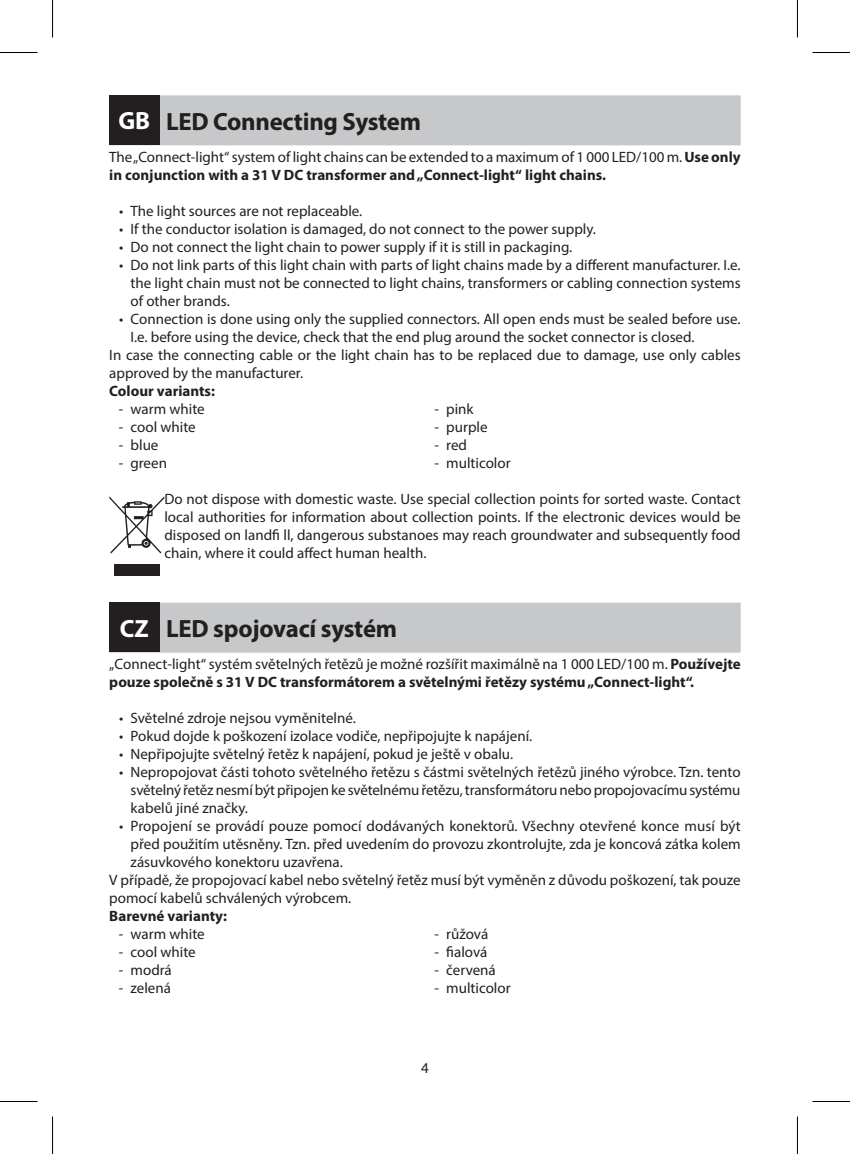
<style>
.page{position:relative;width:850px;height:1154px;background:#fff}
.page>*{position:absolute;margin:0;border:0;box-sizing:border-box;transform-origin:0 0}
.t1{font:700 25px "Myriad Pro";letter-spacing:-.01em;color:#231f20}
.t2{font:15px/18px "Myriad Pro";color:#231f20;text-align:justify}
.t3{font:700 15px/18px "Myriad Pro";color:#231f20}
.s1{color:#fff}
.s2{font-weight:700}
.s3{font-weight:400}
</style>
<div class="page">
<div style="left:109px;top:95px;width:631px;height:50px;background:#c7c8ca"></div>
<div style="left:109px;top:95px;width:50px;height:50px;background:#231f20"></div>
<div style="left:109px;top:603px;width:631px;height:50px;background:#c7c8ca"></div>
<svg style="left:109px;top:496px;width:55px;height:57px"></svg>
<div style="left:114px;top:565px;width:45px;height:11px;background:#231f20"></div>
<div style="left:109px;top:602px;width:50px;height:50px;background:#231f20"></div>
<hr style="left:0;top:52px;width:38px;height:1px;background:#000">
<hr style="left:812px;top:52px;width:37px;height:1px;background:#000">
<hr style="left:0;top:1101px;width:38px;height:1px;background:#000">
<hr style="left:812px;top:1101px;width:37px;height:1px;background:#000">
<hr style="left:52px;top:0;width:1px;height:38px;background:#000">
<hr style="left:52px;top:1116px;width:1px;height:38px;background:#000">
<hr style="left:796px;top:0;width:1px;height:38px;background:#000">
<hr style="left:796px;top:1116px;width:1px;height:38px;background:#000">
<h1 class="t1" style="left:118px;top:105px;width:304px"><span class="s1">GB</span> LED Connecting System</h1>
<p class="t2" style="left:109px;top:148px;width:632px">The „Connect-light“ system of light chains can be extended to a maximum of 1 000 LED/100 m. <span class="s2">Use only in conjunction with a 31 V DC transformer and „Connect-light“ light chains.</span></p>
<p class="t2" style="left:119px;top:202px;width:244px">• The light sources are not replaceable.</p>
<p class="t2" style="left:119px;top:220px;width:478px">• If the conductor isolation is damaged, do not connect to the power supply.</p>
<p class="t2" style="left:119px;top:238px;width:454px">• Do not connect the light chain to power supply if it is still in packaging.</p>
<p class="t2" style="left:130px;top:256px;width:611px;text-indent:-11px">• Do not link parts of this light chain with parts of light chains made by a different manufacturer. I.e. the light chain must not be connected to light chains, transformers or cabling connection systems of other brands.</p>
<p class="t2" style="left:119px;top:310px;width:622px">• Connection is done using only the supplied connectors. All open ends must be sealed before use.</p>
<p class="t2" style="left:130px;top:328px;width:565px">I.e. before using the device, check that the end plug around the socket connector is closed.</p>
<p class="t2" style="left:109px;top:346px;width:632px">In case the connecting cable or the light chain has to be replaced due to damage, use only cables</p>
<p class="t2" style="left:109px;top:364px;width:195px">approved by the manufacturer.</p>
<p class="t3" style="left:109px;top:381px;width:107px">Colour variants:</p>
<p class="t2" style="left:119px;top:400px;width:87px">- warm white</p>
<p class="t2" style="left:119px;top:418px;width:78px">- cool white</p>
<p class="t2" style="left:119px;top:436px;width:41px">- blue</p>
<p class="t2" style="left:119px;top:454px;width:50px">- green</p>
<p class="t2" style="left:434px;top:400px;width:41px">- pink</p>
<p class="t2" style="left:434px;top:418px;width:55px">- purple</p>
<p class="t2" style="left:434px;top:436px;width:34px">- red</p>
<p class="t2" style="left:434px;top:454px;width:78px">- multicolor</p>
<p class="t2" style="left:164px;top:490px;width:577px">Do not dispose with domestic waste. Use special collection points for sorted waste. Contact local authorities for information about collection points. If the electronic devices would be disposed on landfi ll, dangerous substanoes may reach groundwater and subsequently food chain, where it could affect human health.</p>
<h1 class="t1" style="left:120px;top:612px;width:278px"><span class="s1">CZ</span> LED spojovací systém</h1>
<p class="t3" style="left:109px;top:655px;width:632px"><span class="s3">„Connect-light“ systém světelných řetězů je možné rozšířit maximálně na 1 000 LED/100 m.</span> Používejte pouze společně s 31 V DC transformátorem a světelnými řetězy systému „Connect-light“.</p>
<p class="t2" style="left:119px;top:709px;width:238px">• Světelné zdroje nejsou vyměnitelné.</p>
<p class="t2" style="left:119px;top:727px;width:414px">• Pokud dojde k poškození izolace vodiče, nepřipojujte k napájení.</p>
<p class="t2" style="left:119px;top:745px;width:395px">• Nepřipojujte světelný řetěz k napájení, pokud je ještě v obalu.</p>
<p class="t2" style="left:130px;top:763px;width:611px;text-indent:-11px">• Nepropojovat části tohoto světelného řetězu s částmi světelných řetězů jiného výrobce. Tzn. tento světelný řetěz nesmí být připojen ke světelnému řetězu, transformátoru nebo propojovacímu systému kabelů jiné značky.</p>
<p class="t2" style="left:119px;top:817px;width:622px">• Propojení se provádí pouze pomocí dodávaných konektorů. Všechny otevřené konce musí být</p>
<p class="t2" style="left:130px;top:835px;width:611px">před použitím utěsněny. Tzn. před uvedením do provozu zkontrolujte, zda je koncová zátka kolem</p>
<p class="t2" style="left:130px;top:853px;width:214px">zásuvkového konektoru uzavřena.</p>
<p class="t2" style="left:109px;top:871px;width:632px">V případě, že propojovací kabel nebo světelný řetěz musí být vyměněn z důvodu poškození, tak pouze</p>
<p class="t2" style="left:109px;top:889px;width:243px">pomocí kabelů schválených výrobcem.</p>
<p class="t3" style="left:109px;top:907px;width:119px">Barevné varianty:</p>
<p class="t2" style="left:119px;top:925px;width:87px">- warm white</p>
<p class="t2" style="left:119px;top:943px;width:78px">- cool white</p>
<p class="t2" style="left:119px;top:961px;width:54px">- modrá</p>
<p class="t2" style="left:119px;top:979px;width:54px">- zelená</p>
<p class="t2" style="left:434px;top:925px;width:55px">- růžová</p>
<p class="t2" style="left:434px;top:943px;width:54px">- fialová</p>
<p class="t2" style="left:434px;top:961px;width:63px">- červená</p>
<p class="t2" style="left:434px;top:979px;width:78px">- multicolor</p>
<p class="t2" style="left:421px;top:1059px;width:9px">4</p>
</div>
